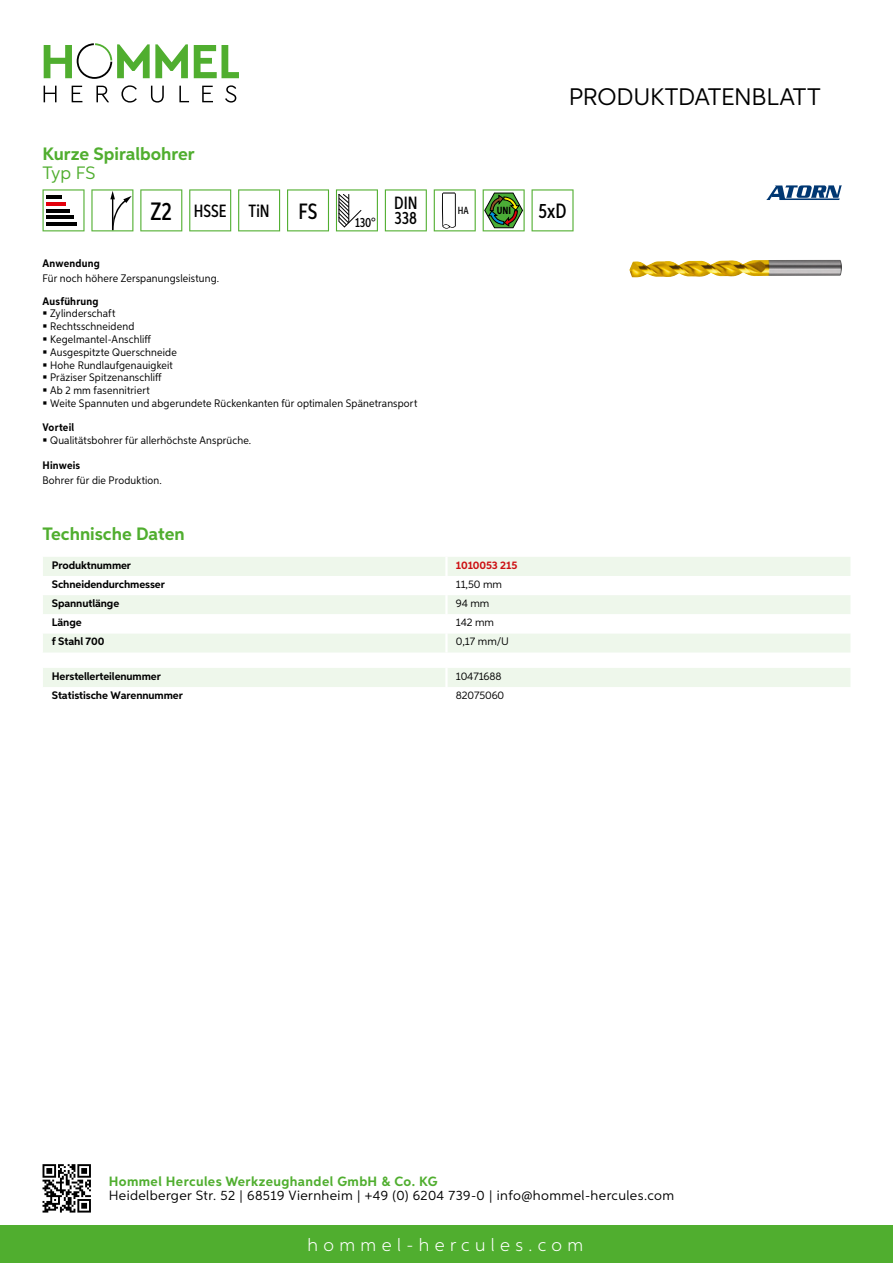
<style>
.page{position:relative;width:893px;height:1263px;background:#fff}
.page>*{position:absolute;margin:0;border:0;box-sizing:border-box;transform-origin:0 0}
.t1{font:24px "Aspira";letter-spacing:-.01em;color:#000}
.t2{font:500 22.2px "Aspira XX Nar";color:#000}
.t3{font:500 20.7px "Aspira XX Nar";color:#000}
.t4{font:700 18px "Aspira";color:#50ae2f}
.t5{font:300 18px "Aspira";letter-spacing:.3em;color:#fff}
.t6{font:18px "Aspira";color:#50ae2f}
.t7{font:500 17.85px/14.9px "Aspira XX Nar";color:#000}
.t8{font:13.5px "Aspira";letter-spacing:.03em;color:#000}
.t9{font:700 13.5px "Aspira";letter-spacing:.03em;color:#50ae2f}
.t10{font:500 13.35px "Aspira XX Nar";color:#000}
.t11{font:10.95px/12.8px "Aspira Nar";letter-spacing:.015em;color:#000}
.t12{font:700 10.95px "Aspira";letter-spacing:-.01em;color:#000}
.t13{font:10.95px "Aspira";letter-spacing:-.01em;color:#000}
.t14{font:700 10.95px "Aspira Nar";letter-spacing:.02em;color:#000}
.t15{font:700 10.95px "Aspira";letter-spacing:-.01em;color:#cd1013}
.t16{font:700 10.35px "Aspira XX Nar";color:#000}
.t17{font:500 10.35px "Aspira XX Nar";color:#000}
.s1{font-size:25.2px}
</style>
<div class="page">
<div style="left:0;top:1226px;width:893px;height:37px;background:#50ae2f"></div>
<svg style="left:43px;top:1164px;width:48px;height:48px"></svg>
<svg style="left:194px;top:45px;width:45px;height:33px"></svg>
<svg style="left:44px;top:43px;width:144px;height:36px"></svg>
<svg style="left:44px;top:86px;width:13px;height:16px"></svg>
<svg style="left:72px;top:86px;width:10px;height:16px"></svg>
<svg style="left:96px;top:86px;width:13px;height:16px"></svg>
<svg style="left:121px;top:85px;width:16px;height:18px"></svg>
<svg style="left:151px;top:86px;width:13px;height:17px"></svg>
<svg style="left:179px;top:86px;width:10px;height:16px"></svg>
<svg style="left:202px;top:86px;width:11px;height:16px"></svg>
<svg style="left:225px;top:85px;width:11px;height:18px"></svg>
<div style="left:43px;top:557px;width:807px;height:95px;background:#eef7eb"></div>
<svg style="left:43px;top:576px;width:807px;height:57px"></svg>
<hr style="left:445px;top:557px;width:3px;height:19px;background:#fff">
<hr style="left:445px;top:576px;width:3px;height:19px;background:#fff">
<hr style="left:445px;top:595px;width:3px;height:19px;background:#fff">
<hr style="left:445px;top:614px;width:3px;height:19px;background:#fff">
<hr style="left:445px;top:633px;width:3px;height:19px;background:#fff">
<div style="left:43px;top:668px;width:807px;height:19px;background:#eef7eb"></div>
<svg style="left:43px;top:189px;width:42px;height:42px"></svg>
<hr style="left:46px;top:196px;width:16px;height:3px;background:#000">
<hr style="left:46px;top:202px;width:20px;height:4px;background:#e3000b">
<hr style="left:46px;top:209px;width:23px;height:3px;background:#000">
<hr style="left:46px;top:216px;width:27px;height:3px;background:#000">
<hr style="left:46px;top:222px;width:31px;height:4px;background:#000">
<svg style="left:91px;top:189px;width:42px;height:42px"></svg>
<svg style="left:140px;top:189px;width:42px;height:42px"></svg>
<svg style="left:189px;top:189px;width:42px;height:42px"></svg>
<svg style="left:238px;top:189px;width:42px;height:42px"></svg>
<svg style="left:287px;top:189px;width:42px;height:42px"></svg>
<svg style="left:336px;top:189px;width:42px;height:42px"></svg>
<svg style="left:385px;top:189px;width:42px;height:42px"></svg>
<svg style="left:434px;top:189px;width:42px;height:42px"></svg>
<svg style="left:483px;top:189px;width:42px;height:42px"></svg>
<svg style="left:532px;top:189px;width:42px;height:42px"></svg>
<img style="left:629px;top:260px;width:213px;height:17px">
<svg style="left:766px;top:185px;width:76px;height:15px"></svg>
<h3 class="t4" style="left:43px;top:142px;width:154px">Kurze Spiralbohrer</h3>
<h3 class="t6" style="left:43px;top:162px;width:55px">Typ FS</h3>
<h3 class="t7" style="left:151px;top:203px;width:120px"><span class="s1">Z2</span> HSSE TiN</h3>
<h2 class="t2" style="left:298px;top:197px;width:21px">FS</h2>
<h1 class="t1" style="left:569px;top:82px;width:253px">Produktdatenblatt</h1>
<p class="t10" style="left:355px;top:215px;width:22px">130°</p>
<h3 class="t7" style="left:394px;top:196px;width:25px">DIN<br>338</h3>
<p class="t17" style="left:458px;top:204px;width:12px">HA</p>
<p class="t16" style="left:497px;top:205px;width:16px">UNI</p>
<h3 class="t3" style="left:539px;top:198px;width:29px">5xD</h3>
<p class="t14" style="left:43px;top:257px;width:59px">Anwendung</p>
<p class="t11" style="left:43px;top:272px;width:178px">Für noch höhere Zerspanungsleistung.</p>
<p class="t14" style="left:43px;top:294px;width:58px">Ausführung</p>
<p class="t11" style="left:50px;top:307px;width:369px">Zylinderschaft<br>Rechtsschneidend<br>Kegelmantel-Anschliff<br>Ausgespitzte Querschneide<br>Hohe Rundlaufgenauigkeit<br>Präziser Spitzenanschliff<br>Ab 2 mm fasennitriert<br>Weite Spannuten und abgerundete Rückenkanten für optimalen Spänetransport</p>
<p class="t14" style="left:43px;top:421px;width:33px">Vorteil</p>
<p class="t11" style="left:50px;top:434px;width:203px">Qualitätsbohrer für allerhöchste Ansprüche.</p>
<p class="t14" style="left:43px;top:459px;width:39px">Hinweis</p>
<p class="t11" style="left:43px;top:474px;width:121px">Bohrer für die Produktion.</p>
<h3 class="t4" style="left:43px;top:523px;width:144px">Technische Daten</h3>
<p class="t12" style="left:52px;top:558px;width:81px">Produktnummer</p>
<p class="t15" style="left:456px;top:558px;width:63px">1010053 215</p>
<p class="t12" style="left:52px;top:577px;width:115px">Schneidendurchmesser</p>
<p class="t13" style="left:456px;top:577px;width:48px">11,50 mm</p>
<p class="t12" style="left:52px;top:596px;width:69px">Spannutlänge</p>
<p class="t13" style="left:456px;top:597px;width:35px">94 mm</p>
<p class="t12" style="left:52px;top:616px;width:31px">Länge</p>
<p class="t13" style="left:456px;top:616px;width:40px">142 mm</p>
<p class="t12" style="left:52px;top:635px;width:54px">f Stahl 700</p>
<p class="t13" style="left:456px;top:635px;width:53px">0,17 mm/U</p>
<p class="t12" style="left:52px;top:669px;width:111px">Herstellerteilenummer</p>
<p class="t13" style="left:456px;top:669px;width:47px">10471688</p>
<p class="t12" style="left:52px;top:688px;width:132px">Statistische Warennummer</p>
<p class="t13" style="left:456px;top:688px;width:50px">82075060</p>
<p class="t9" style="left:109px;top:1172px;width:330px">Hommel Hercules Werkzeughandel GmbH &amp; Co. KG</p>
<p class="t8" style="left:109px;top:1187px;width:567px">Heidelberger Str. 52 | 68519 Viernheim | +49 (0) 6204 739-0 | info@hommel-hercules.com</p>
<h3 class="t5" style="left:307px;top:1234px;width:277px">hommel-hercules.com</h3>
</div>
